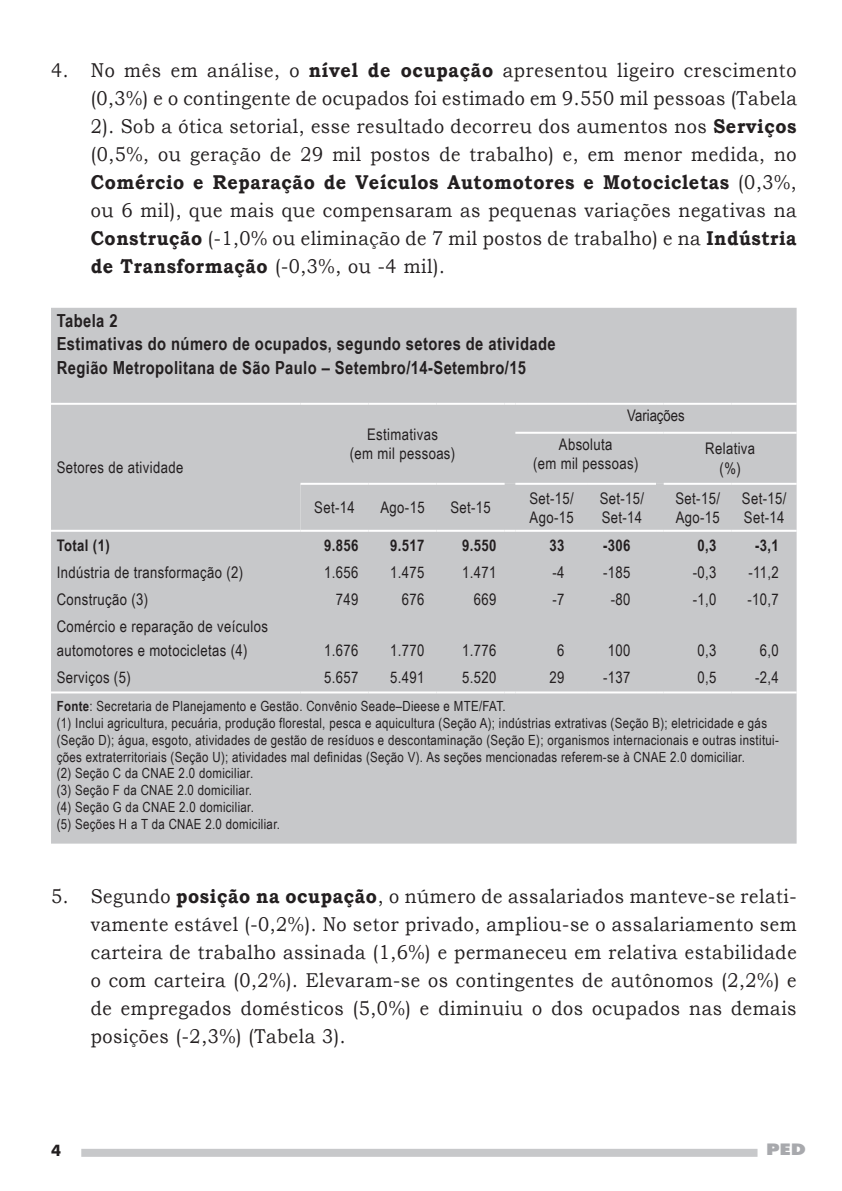
<style>
.page{position:relative;width:842px;height:1191px;background:#fff}
.page>*{position:absolute;margin:0;border:0;box-sizing:border-box;transform-origin:0 0}
.t1{font:20px/28px "Bookman Old Style";letter-spacing:.03em;color:#231f20;text-align:justify;scale:.9 1}
.t2{font:700 18px/23.6px "Arial Narrow";letter-spacing:.025em;color:#231f20}
.t3{font:16px/19.2px "Arial Narrow";letter-spacing:.025em;color:#231f20}
.t4{font:700 16px "Arial Narrow";letter-spacing:.025em;color:#231f20}
.t5{font:16px "Arial Narrow";color:#231f20}
.t6{font:900 16px "Futura BT";color:#a8a9ad;scale:1.2 1}
.t7{font:700 16px "Futura BT";color:#231f20}
.t8{font:14px/16.8px "Arial Narrow";letter-spacing:.025em;color:#231f20}
.s1{font-weight:700}
</style>
<div class="page">
<div style="left:81px;top:1148px;width:676px;height:8px;background:#c7c8ca"></div>
<div style="left:51px;top:308px;width:746px;height:535px;background:#c7c8ca"></div>
<hr style="left:300px;top:483px;width:69px;height:2px;background:#fff">
<hr style="left:369px;top:483px;width:68px;height:2px;background:#fff">
<hr style="left:437px;top:483px;width:68px;height:2px;background:#fff">
<hr style="left:515px;top:483px;width:73px;height:2px;background:#fff">
<hr style="left:588px;top:483px;width:68px;height:2px;background:#fff">
<hr style="left:664px;top:483px;width:68px;height:2px;background:#fff">
<hr style="left:732px;top:483px;width:65px;height:2px;background:#fff">
<svg style="left:300px;top:484px;width:497px;height:48px;background:#cacbcd"></svg>
<hr style="left:300px;top:403px;width:69px;height:2px;background:#fff">
<hr style="left:369px;top:403px;width:68px;height:2px;background:#fff">
<hr style="left:437px;top:403px;width:68px;height:2px;background:#fff">
<svg style="left:505px;top:403px;width:10px;height:2px"></svg>
<hr style="left:515px;top:403px;width:73px;height:2px;background:#fff">
<hr style="left:588px;top:403px;width:68px;height:2px;background:#fff">
<svg style="left:656px;top:403px;width:8px;height:2px"></svg>
<hr style="left:664px;top:403px;width:68px;height:2px;background:#fff">
<hr style="left:732px;top:403px;width:65px;height:2px;background:#fff">
<hr style="left:515px;top:432px;width:73px;height:2px;background:#fff">
<hr style="left:588px;top:432px;width:68px;height:2px;background:#fff">
<svg style="left:656px;top:432px;width:8px;height:2px"></svg>
<hr style="left:664px;top:432px;width:68px;height:2px;background:#fff">
<hr style="left:732px;top:432px;width:65px;height:2px;background:#fff">
<hr style="left:51px;top:403px;width:249px;height:2px;background:#fff">
<hr style="left:51px;top:530px;width:249px;height:2px;background:#fff">
<hr style="left:51px;top:691px;width:249px;height:2px;background:#fff">
<hr style="left:300px;top:691px;width:69px;height:2px;background:#fff">
<hr style="left:369px;top:691px;width:68px;height:2px;background:#fff">
<hr style="left:437px;top:691px;width:68px;height:2px;background:#fff">
<svg style="left:505px;top:691px;width:10px;height:2px"></svg>
<hr style="left:515px;top:691px;width:73px;height:2px;background:#fff">
<hr style="left:588px;top:691px;width:68px;height:2px;background:#fff">
<svg style="left:656px;top:691px;width:8px;height:2px"></svg>
<hr style="left:664px;top:691px;width:68px;height:2px;background:#fff">
<hr style="left:732px;top:691px;width:65px;height:2px;background:#fff">
<p class="t1" style="left:91px;top:56px;width:786px;text-indent:-40px">4. No mês em análise, o <span class="s1">nível de ocupação</span> apresentou ligeiro crescimento (0,3%) e o contingente de ocupados foi estimado em 9.550 mil pessoas (Tabela 2). Sob a ótica setorial, esse resultado decorreu dos aumentos nos <span class="s1">Serviços </span>(0,5%, ou geração de 29 mil postos de trabalho) e, em menor medida, no <span class="s1">Comércio e Reparação de Veículos Automotores e Motocicletas</span> (0,3%, ou 6 mil), que mais que compensaram as pequenas variações negativas na <span class="s1">Construção</span> (-1,0% ou eliminação de 7 mil postos de trabalho) e na <span class="s1">Indústria de Transformação</span> (-0,3%, ou -4 mil).</p>
<p class="t2" style="left:57px;top:307px;width:500px">Tabela 2<br>Estimativas do número de ocupados, segundo setores de atividade<br>Região Metropolitana de São Paulo – Setembro/14-Setembro/15</p>
<p class="t3" style="left:57px;top:457px;width:128px">Setores de atividade</p>
<p class="t3" style="left:350px;top:424px;width:107px;text-align:center">Estimativas<br>(em mil pessoas)</p>
<p class="t5" style="left:627px;top:404px;width:59px">Variações</p>
<p class="t3" style="left:533px;top:434px;width:107px;text-align:center">Absoluta<br>(em mil pessoas)</p>
<p class="t3" style="left:705px;top:438px;width:51px;text-align:center">Relativa (%)</p>
<p class="t3" style="left:314px;top:497px;width:42px">Set-14</p>
<p class="t3" style="left:380px;top:497px;width:46px">Ago-15</p>
<p class="t3" style="left:450px;top:497px;width:42px">Set-15</p>
<p class="t3" style="left:529px;top:487px;width:46px">Set-15/<br>Ago-15</p>
<p class="t3" style="left:600px;top:487px;width:46px">Set-15/<br>Set-14</p>
<p class="t3" style="left:675px;top:487px;width:46px">Set-15/<br>Ago-15</p>
<p class="t3" style="left:742px;top:487px;width:46px">Set-15/<br>Set-14</p>
<p class="t4" style="left:57px;top:533px;width:55px">Total (1)</p>
<p class="t4" style="left:324px;top:533px;width:36px">9.856</p>
<p class="t4" style="left:390px;top:533px;width:36px">9.517</p>
<p class="t4" style="left:462px;top:533px;width:36px">9.550</p>
<p class="t4" style="left:549px;top:533px;width:16px">33</p>
<p class="t4" style="left:603px;top:533px;width:29px">-306</p>
<p class="t4" style="left:697px;top:533px;width:20px">0,3</p>
<p class="t4" style="left:755px;top:533px;width:25px">-3,1</p>
<p class="t3" style="left:57px;top:562px;width:188px">Indústria de transformação (2)</p>
<p class="t3" style="left:324px;top:562px;width:36px">1.656</p>
<p class="t3" style="left:390px;top:562px;width:36px">1.475</p>
<p class="t3" style="left:462px;top:562px;width:36px">1.471</p>
<p class="t3" style="left:552px;top:562px;width:14px">-4</p>
<p class="t3" style="left:603px;top:562px;width:29px">-185</p>
<p class="t3" style="left:693px;top:562px;width:25px">-0,3</p>
<p class="t3" style="left:748px;top:562px;width:32px">-11,2</p>
<p class="t3" style="left:57px;top:589px;width:93px">Construção (3)</p>
<p class="t3" style="left:336px;top:589px;width:24px">749</p>
<p class="t3" style="left:402px;top:589px;width:24px">676</p>
<p class="t3" style="left:474px;top:589px;width:24px">669</p>
<p class="t3" style="left:552px;top:589px;width:14px">-7</p>
<p class="t3" style="left:611px;top:589px;width:21px">-80</p>
<p class="t3" style="left:693px;top:589px;width:25px">-1,0</p>
<p class="t3" style="left:747px;top:589px;width:33px">-10,7</p>
<p class="t3" style="left:57px;top:613px;width:213px;line-height:24px">Comércio e reparação de veículos automotores e motocicletas (4)</p>
<p class="t3" style="left:324px;top:640px;width:36px">1.676</p>
<p class="t3" style="left:390px;top:640px;width:36px">1.770</p>
<p class="t3" style="left:462px;top:640px;width:36px">1.776</p>
<p class="t3" style="left:557px;top:640px;width:9px">6</p>
<p class="t3" style="left:608px;top:640px;width:24px">100</p>
<p class="t3" style="left:697px;top:640px;width:20px">0,3</p>
<p class="t3" style="left:760px;top:640px;width:20px">6,0</p>
<p class="t3" style="left:57px;top:667px;width:76px">Serviços (5)</p>
<p class="t3" style="left:324px;top:667px;width:36px">5.657</p>
<p class="t3" style="left:390px;top:667px;width:36px">5.491</p>
<p class="t3" style="left:462px;top:667px;width:36px">5.520</p>
<p class="t3" style="left:549px;top:667px;width:16px">29</p>
<p class="t3" style="left:603px;top:667px;width:29px">-137</p>
<p class="t3" style="left:697px;top:667px;width:20px">0,5</p>
<p class="t3" style="left:755px;top:667px;width:25px">-2,4</p>
<p class="t8" style="left:57px;top:697px;width:724px"><span class="s1">Fonte</span>: Secretaria de Planejamento e Gestão. Convênio Seade–Dieese e MTE/FAT.<br>(1) Inclui agricultura, pecuária, produção florestal, pesca e aquicultura (Seção A); indústrias extrativas (Seção B); eletricidade e gás (Seção D); água, esgoto, atividades de gestão de resíduos e descontaminação (Seção E); organismos internacionais e outras institui&shy;ções extraterritoriais (Seção U); atividades mal definidas (Seção V). As seções mencionadas referem-se à CNAE 2.0 domiciliar.<br>(2) Seção C da CNAE 2.0 domiciliar.<br>(3) Seção F da CNAE 2.0 domiciliar.<br>(4) Seção G da CNAE 2.0 domiciliar.<br>(5) Seções H a T da CNAE 2.0 domiciliar.</p>
<p class="t1" style="left:91px;top:882px;width:786px;text-indent:-40px">5. Segundo <span class="s1">posição na ocupação</span>, o número de assalariados manteve-se relati&shy;vamente estável (-0,2%). No setor privado, ampliou-se o assalariamento sem carteira de trabalho assinada (1,6%) e permaneceu em relativa estabilidade o com carteira (0,2%). Elevaram-se os contingentes de autônomos (2,2%) e de empregados domésticos (5,0%) e diminuiu o dos ocupados nas demais posições (-2,3%) (Tabela 3).</p>
<p class="t7" style="left:51px;top:1140px;width:11px">4</p>
<p class="t6" style="left:766px;top:1139px;width:35px">PED</p>
</div>
